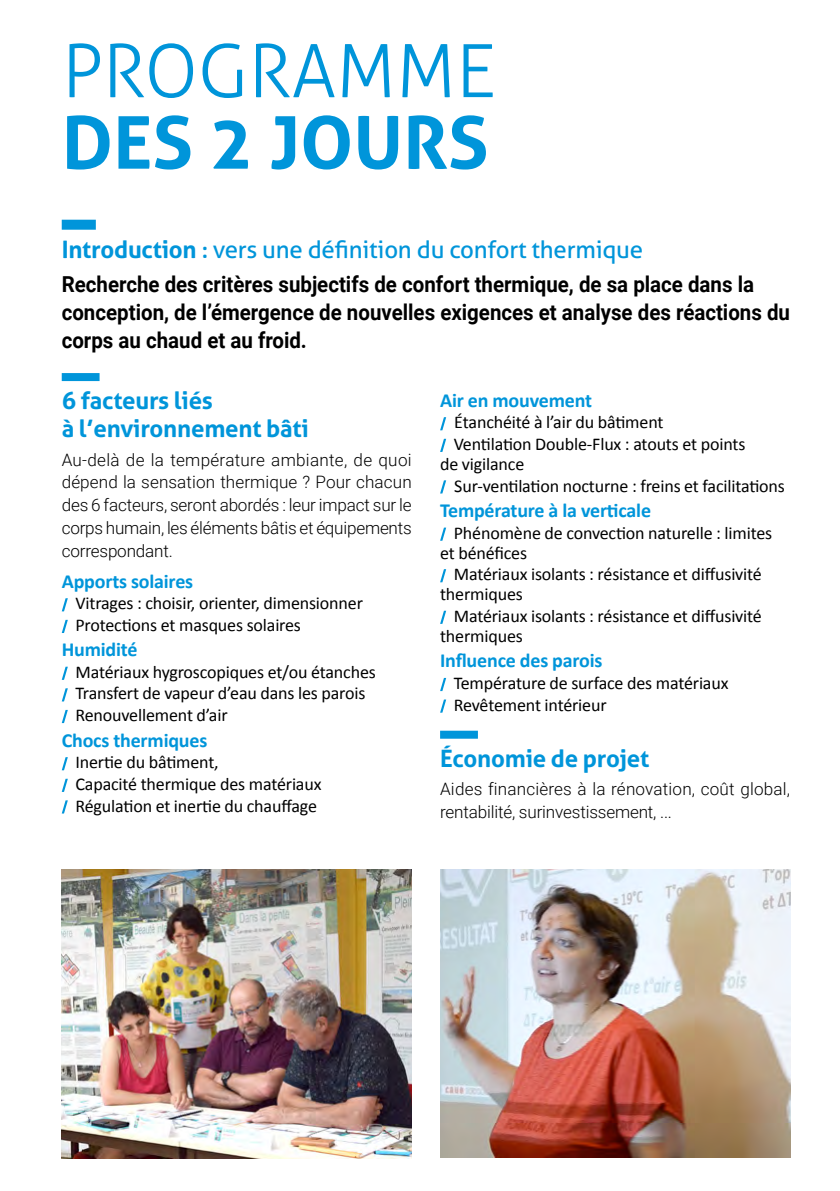
<style>
.page{position:relative;width:840px;height:1191px;background:#fff}
.page>*{position:absolute;margin:0;border:0;box-sizing:border-box;transform-origin:0 0}
.t1{font:300 73.6px "Aller";color:#0095da}
.t2{font:700 73px "Aller";color:#0095da}
.t3{font:700 24px/28px "Aller";letter-spacing:-.01em;color:#0095da}
.t4{font:24px "Aller";letter-spacing:-.01em;color:#0095da}
.t5{font:700 22px/28px "Roboto";color:#000;scale:.93 1}
.t6{font:700 20px "Calibri";letter-spacing:-.01em;color:#0095da}
.t7{font:18px/21.6px "Calibri";letter-spacing:-.01em;color:#000}
.t8{font:300 17.2px/22.8px "Roboto";letter-spacing:-.01em;color:#000;text-align:justify}
.s1{font-weight:700}
.s2{font-family:"Calibri";font-weight:700}
</style>
<div class="page">
<div style="left:62px;top:373px;width:37px;height:8px;background:#0095da"></div>
<svg style="left:62px;top:598px;width:6px;height:13px"></svg>
<svg style="left:62px;top:620px;width:6px;height:13px"></svg>
<svg style="left:62px;top:666px;width:6px;height:14px"></svg>
<svg style="left:62px;top:688px;width:6px;height:13px"></svg>
<svg style="left:62px;top:710px;width:6px;height:13px"></svg>
<svg style="left:62px;top:757px;width:6px;height:13px"></svg>
<svg style="left:62px;top:778px;width:6px;height:14px"></svg>
<svg style="left:62px;top:800px;width:6px;height:13px"></svg>
<div style="left:440px;top:730px;width:37px;height:8px;background:#0095da"></div>
<svg style="left:440px;top:417px;width:6px;height:13px"></svg>
<svg style="left:440px;top:439px;width:6px;height:13px"></svg>
<svg style="left:440px;top:480px;width:6px;height:13px"></svg>
<svg style="left:440px;top:527px;width:6px;height:14px"></svg>
<svg style="left:440px;top:569px;width:6px;height:13px"></svg>
<svg style="left:440px;top:611px;width:6px;height:13px"></svg>
<svg style="left:440px;top:678px;width:6px;height:13px"></svg>
<svg style="left:440px;top:699px;width:6px;height:13px"></svg>
<div style="left:62px;top:220px;width:34px;height:10px;background:#0095da"></div>
<img style="left:440px;top:869px;width:349px;height:289px">
<img style="left:62px;top:869px;width:349px;height:289px">
<h1 class="t1" style="left:62px;top:27px;width:435px">PROGRAMME</h1>
<h2 class="t2" style="left:62px;top:98px;width:43px">DES</h2>
<h2 class="t2" style="left:209px;top:98px;width:275px">2 JOURS</h2>
<h3 class="t4" style="left:62px;top:235px;width:582px"><span class="s1">Introduction</span> <span class="s2">:</span> vers une définition du confort thermique</h3>
<p class="t5" style="left:62px;top:269px;width:784px">Recherche des critères subjectifs de confort thermique, de sa place dans la conception, de l’émergence de nouvelles exigences et analyse des réactions du corps au chaud et au froid.</p>
<h3 class="t3" style="left:62px;top:387px;width:248px">6 facteurs liés<br>à l’environnement bâti</h3>
<p class="t8" style="left:62px;top:447px;width:351px">Au-delà de la température ambiante, de quoi dépend la sensation thermique ? Pour chacun des 6 facteurs, seront abordés : leur impact sur le corps humain, les éléments bâtis et équipements correspondant.</p>
<p class="t6" style="left:62px;top:568px;width:133px">Apports solaires</p>
<p class="t7" style="left:75px;top:592px;width:289px">Vitrages : choisir, orienter, dimensionner<br>Protections et masques solaires</p>
<p class="t6" style="left:62px;top:637px;width:77px">Humidité</p>
<p class="t7" style="left:75px;top:661px;width:302px">Matériaux hygroscopiques et/ou étanches<br>Transfert de vapeur d’eau dans les parois<br>Renouvellement d’air</p>
<p class="t6" style="left:62px;top:727px;width:147px">Chocs thermiques</p>
<p class="t7" style="left:75px;top:751px;width:247px">Inertie du bâtiment,<br>Capacité thermique des matériaux<br>Régulation et inertie du chauffage</p>
<p class="t6" style="left:440px;top:387px;width:153px">Air en mouvement</p>
<p class="t7" style="left:453px;top:411px;width:293px">étanchéité à l’air du bâtiment<br>Ventilation Double-Flux : atouts et points</p>
<p class="t7" style="left:454px;top:453px;width:332px;text-indent:-14px">de vigilance<br>sur-ventilation nocturne : freins et facilitations</p>
<p class="t6" style="left:440px;top:498px;width:212px">Température à la verticale</p>
<p class="t7" style="left:440px;top:523px;width:333px;line-height:20px;text-indent:14px">Phénomène de convection naturelle : limites et bénéfices</p>
<p class="t7" style="left:440px;top:564px;width:323px;line-height:20px;text-indent:14px">Matériaux isolants : résistance et diffusivité thermiques</p>
<p class="t7" style="left:440px;top:606px;width:323px;line-height:20px;text-indent:14px">Matériaux isolants : résistance et diffusivité thermiques</p>
<p class="t6" style="left:440px;top:648px;width:164px">Influence des parois</p>
<p class="t7" style="left:453px;top:672px;width:276px">Température de surface des matériaux<br>Revêtement intérieur</p>
<h3 class="t3" style="left:440px;top:744px;width:211px">économie de projet</h3>
<p class="t8" style="left:440px;top:777px;width:351px">Aides financières à la rénovation, coût global, rentabilité, surinvestissement, ...</p>
</div>
